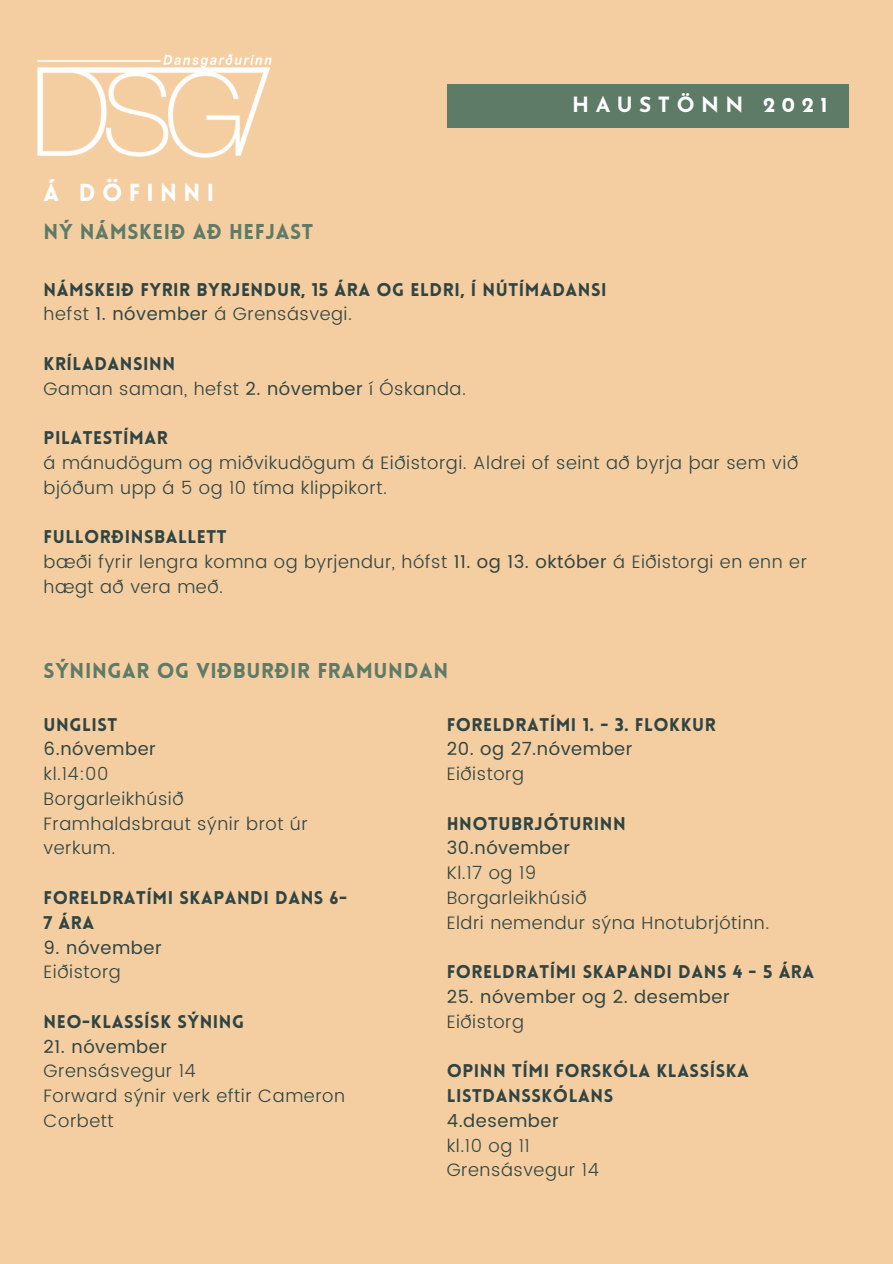
<style>
.page{position:relative;width:893px;height:1264px;background:#fff}
.page>*{position:absolute;margin:0;border:0;box-sizing:border-box;transform-origin:0 0}
.t1{font:900 24px "Lovelo";letter-spacing:.265em;color:#fff}
.t2{font:900 21px "Lovelo";letter-spacing:.03em;color:#5e7b68}
.t3{font:700 21px "Josefin Sans";letter-spacing:.31em;color:#fff}
.t4{font:300 18px/24.8px "Poppins";letter-spacing:.03em;color:#304543}
.t5{font:900 18px/24.8px "Lovelo";letter-spacing:.03em;color:#304543}
.t6{font:18px "Poppins";letter-spacing:.03em;color:#304543}
.s1{font-weight:400}
</style>
<div class="page">
<div style="left:0;top:0;width:892px;height:1263px;background:#f4cea0"></div>
<div style="left:447px;top:84px;width:401px;height:43px;background:#5e7b68"></div>
<img style="left:37px;top:54px;width:235px;height:104px">
<p class="t3" style="left:572px;top:96px;width:257px">HAUSTÖNN 2021</p>
<p class="t1" style="left:44px;top:183px;width:172px">Á DÖFINNI</p>
<p class="t2" style="left:44px;top:223px;width:271px">NÝ NÁMSKEIÐ AÐ HEFJAST</p>
<p class="t5" style="left:44px;top:279px;width:564px">NÁMSKEIÐ FYRIR BYRJENDUR, 15 ÁRA OG ELDRI, Í NÚTÍMADANSI</p>
<p class="t4" style="left:44px;top:302px;width:310px">hefst <span class="s1">1. nóvember</span> á Grensásvegi.</p>
<p class="t5" style="left:44px;top:353px;width:133px">KRÍLADANSINN</p>
<p class="t4" style="left:44px;top:376px;width:424px">Gaman saman, hefst <span class="s1">2. nóvember</span> í Óskanda.</p>
<p class="t5" style="left:44px;top:427px;width:126px">PILATESTÍMAR</p>
<p class="t4" style="left:44px;top:450px;width:756px">á mánudögum og miðvikudögum á Eiðistorgi. Aldrei of seint að byrja þar sem við bjóðum upp á 5 og 10 tíma klippikort.</p>
<p class="t5" style="left:44px;top:526px;width:185px">FULLORÐINSBALLETT</p>
<p class="t4" style="left:44px;top:549px;width:764px">bæði fyrir lengra komna og byrjendur, hófst <span class="s1">11. og 13. október</span> á Eiðistorgi en enn er hægt að vera með.</p>
<p class="t2" style="left:44px;top:662px;width:406px">SÝNINGAR OG VIÐBURÐIR FRAMUNDAN</p>
<p class="t5" style="left:44px;top:713px;width:75px">UNGLIST</p>
<p class="t6" style="left:44px;top:738px;width:114px">6.nóvember</p>
<p class="t4" style="left:44px;top:761px;width:66px">kl.14:00</p>
<p class="t4" style="left:44px;top:786px;width:141px">Borgarleikhúsið</p>
<p class="t4" style="left:44px;top:811px;width:266px">Framhaldsbraut sýnir brot úr verkum.</p>
<p class="t5" style="left:44px;top:887px;width:305px">FORELDRATÍMI SKAPANDI DANS 6-<br>7 ÁRA</p>
<p class="t6" style="left:44px;top:936px;width:120px">9. nóvember</p>
<p class="t4" style="left:44px;top:959px;width:79px">Eiðistorg</p>
<p class="t5" style="left:44px;top:1010px;width:202px">NEO-KLASSÍSK SÝNING</p>
<p class="t6" style="left:44px;top:1035px;width:125px">21. nóvember</p>
<p class="t4" style="left:44px;top:1058px;width:154px">Grensásvegur 14</p>
<p class="t4" style="left:44px;top:1083px;width:303px">Forward sýnir verk eftir Cameron<br>Corbett</p>
<p class="t5" style="left:446px;top:713px;width:270px">FORELDRATÍMI 1. - 3. FLOKKUR</p>
<p class="t6" style="left:446px;top:738px;width:187px">20. og 27.nóvember</p>
<p class="t4" style="left:446px;top:761px;width:79px">Eiðistorg</p>
<p class="t5" style="left:446px;top:812px;width:180px">HNOTUBRJÓTURINN</p>
<p class="t6" style="left:446px;top:837px;width:125px">30.nóvember</p>
<p class="t4" style="left:446px;top:860px;width:91px">Kl.17 og 19</p>
<p class="t4" style="left:446px;top:885px;width:141px">Borgarleikhúsið</p>
<p class="t4" style="left:446px;top:910px;width:324px">Eldri nemendur sýna Hnotubrjótinn.</p>
<p class="t5" style="left:446px;top:961px;width:369px">FORELDRATÍMI SKAPANDI DANS 4 - 5 ÁRA</p>
<p class="t6" style="left:446px;top:986px;width:284px">25. nóvember og 2. desember</p>
<p class="t4" style="left:446px;top:1009px;width:79px">Eiðistorg</p>
<p class="t5" style="left:446px;top:1060px;width:304px">OPINN TÍMI FORSKÓLA KLASSÍSKA<br>LISTDANSSKÓLANS</p>
<p class="t6" style="left:446px;top:1110px;width:113px">4.desember</p>
<p class="t4" style="left:446px;top:1132px;width:85px">kl.10 og 11</p>
<p class="t4" style="left:446px;top:1157px;width:154px">Grensásvegur 14</p>
</div>
